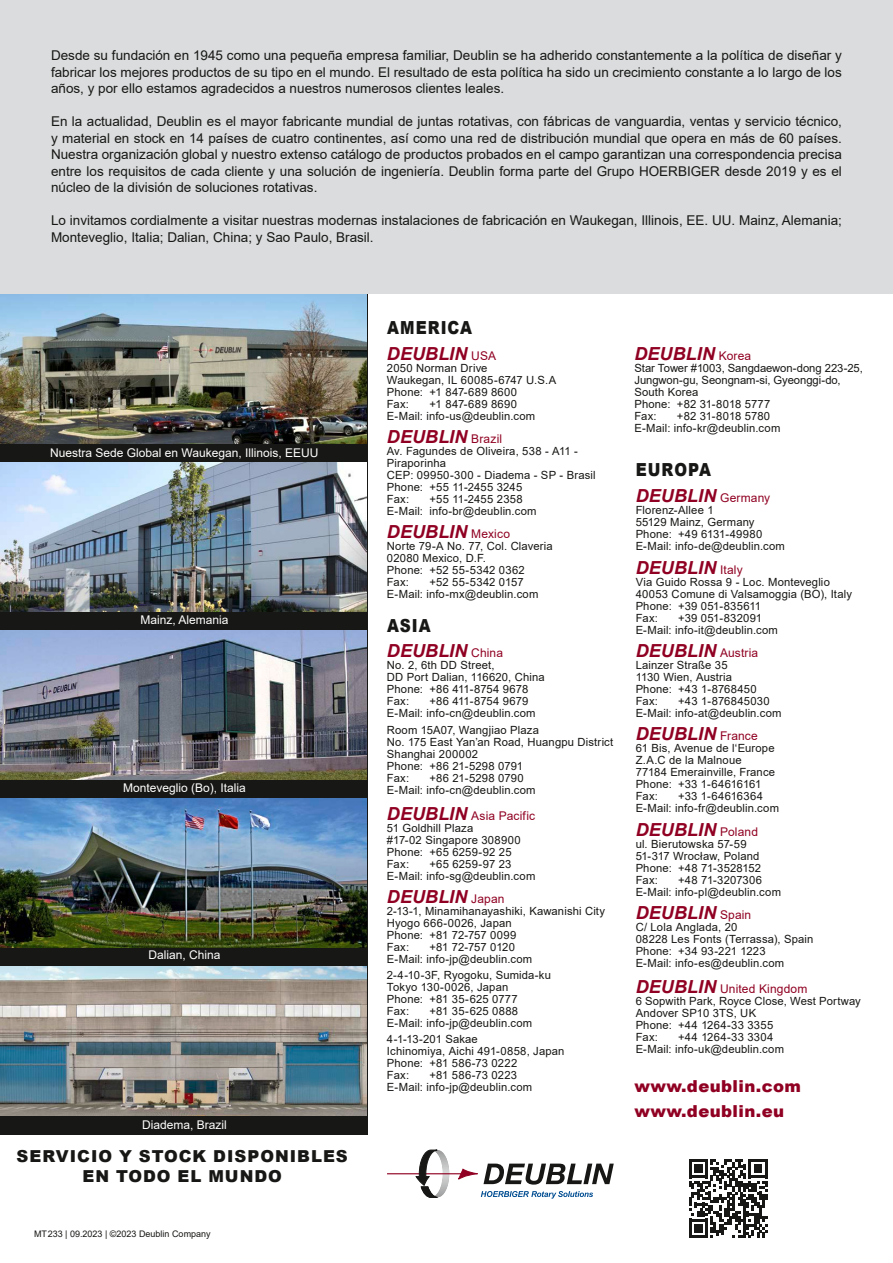
<style>
.page{position:relative;width:893px;height:1263px;background:#fff}
.page>*{position:absolute;margin:0;border:0;box-sizing:border-box;transform-origin:0 0}
.t1{font:italic 700 18px "Arial";letter-spacing:.005em;color:#900022}
.t2{font:900 18px "Arial";letter-spacing:.06em;color:#171715;scale:.85 1}
.t3{font:900 16.5px/19.8px "Arial";letter-spacing:.06em;color:#171715;text-align:center}
.t4{font:900 16.5px/25.5px "Arial";letter-spacing:.025em;color:#900022}
.t5{font:13.5px/16.5px "Arial";color:#171715;text-align:justify}
.t6{font:12px "Arial";color:#fff}
.t7{font:12px "Arial";letter-spacing:.01em;color:#900022}
.t8{font:11.25px/12px "Arial";letter-spacing:.015em;color:#171715}
.t9{font:11.25px/12px "Arial";letter-spacing:-.005em;color:#171715}
.t10{font:9px "Arial";color:#171715}
.s1{font-weight:400;font-style:normal;font-size:12px}
.s2{font-weight:700;font-style:italic;font-size:18px}
</style>
<div class="page">
<div style="left:0;top:293px;width:367px;height:841px;background:#171715"></div>
<div style="left:0;top:0;width:893px;height:293px;background:#dadcdd"></div>
<img style="left:0;top:295px;width:366px;height:148px">
<img style="left:0;top:463px;width:366px;height:148px">
<img style="left:0;top:631px;width:366px;height:148px">
<img style="left:0;top:799px;width:366px;height:148px">
<img style="left:0;top:966px;width:366px;height:149px">
<svg style="left:689px;top:1159px;width:79px;height:79px"></svg>
<svg style="left:387px;top:1150px;width:227px;height:49px"></svg>
<p class="t5" style="left:51px;top:47px;width:792px">Desde su fundación en 1945 como una pequeña empresa familiar, Deublin se ha adherido constantemente a la política de diseñar y fabricar los mejores productos de su tipo en el mundo. El resultado de esta política ha sido un crecimiento constante a lo largo de los años, y por ello estamos agradecidos a nuestros numerosos clientes leales.</p>
<p class="t5" style="left:51px;top:113px;width:792px">En la actualidad, Deublin es el mayor fabricante mundial de juntas rotativas, con fábricas de vanguardia, ventas y servicio técnico, y material en stock en 14 países de cuatro continentes, así como una red de distribución mundial que opera en más de 60 países.<br>Nuestra organización global y nuestro extenso catálogo de productos probados en el campo garantizan una correspondencia precisa entre los requisitos de cada cliente y una solución de ingeniería. Deublin forma parte del Grupo HOERBIGER desde 2019 y es el núcleo de la división de soluciones rotativas.</p>
<p class="t5" style="left:51px;top:212px;width:792px">Lo invitamos cordialmente a visitar nuestras modernas instalaciones de fabricación en Waukegan, Illinois, EE. UU. Mainz, Alemania;<br>Monteveglio, Italia; Dalian, China; y Sao Paulo, Brasil.</p>
<p class="t6" style="left:50px;top:444px;width:270px">Nuestra Sede Global en Waukegan, Illinois, EEUU</p>
<p class="t6" style="left:140px;top:612px;width:90px">Mainz, Alemania</p>
<p class="t6" style="left:123px;top:779px;width:124px">Monteveglio (Bo), Italia</p>
<p class="t6" style="left:148px;top:947px;width:74px">Dalian, China</p>
<p class="t6" style="left:142px;top:1116px;width:86px">Diadema, Brazil</p>
<h2 class="t3" style="left:17px;top:1146px;width:333px">SERVICIO Y STOCK DISPONIBLES<br>EN TODO EL MUNDO</h2>
<p class="t10" style="left:34px;top:1228px;width:178px">MT 233 | 09.2023 | ©2023 Deublin Company</p>
<h1 class="t2" style="left:387px;top:315px;width:101px">AMERICA</h1>
<h1 class="t1" style="left:387px;top:342px;width:111px">DEUBLIN <span class="s1">USA</span></h1>
<p class="t8" style="left:387px;top:362px;width:171px">2050 Norman Drive<br>Waukegan, IL 60085-6747 U.S.A<br>Phone: +1 847-689 8600<br>Fax:</p>
<p class="t8" style="left:387px;top:398px;width:150px;text-indent:43px">+1 847-689 8690<br>E-Mail: info-us@deublin.com</p>
<h1 class="t1" style="left:387px;top:425px;width:117px">DEUBLIN <span class="s1">Brazil</span></h1>
<p class="t8" style="left:387px;top:445px;width:210px">Av. Fagundes de Oliveira, 538 - A11 -<br>Piraporinha<br>CEP: 09950-300 - Diadema - SP - Brasil<br>Phone: +55 11-2455 3245<br>Fax:</p>
<p class="t8" style="left:387px;top:493px;width:151px;text-indent:43px">+55 11-2455 2358<br>E-Mail: info-br@deublin.com</p>
<h1 class="t1" style="left:387px;top:519px;width:125px">DEUBLIN <span class="s1">Mexico</span></h1>
<p class="t8" style="left:387px;top:540px;width:167px">Norte 79-A No. 77, Col. Claveria<br>02080 Mexico, D.F.<br>Phone: +52 55-5342 0362<br>Fax:</p>
<p class="t8" style="left:387px;top:576px;width:153px;text-indent:43px">+52 55-5342 0157<br>E-Mail: info-mx@deublin.com</p>
<h1 class="t2" style="left:387px;top:612px;width:53px">ASIA</h1>
<h1 class="t1" style="left:387px;top:639px;width:118px">DEUBLIN <span class="s1">China</span></h1>
<p class="t8" style="left:387px;top:659px;width:159px">No. 2, 6th DD Street,<br>DD Port Dalian, 116620, China<br>Phone: +86 411-8754 9678<br>Fax:</p>
<p class="t8" style="left:387px;top:695px;width:150px;text-indent:43px">+86 411-8754 9679<br>E-Mail: info-cn@deublin.com</p>
<p class="t8" style="left:387px;top:723px;width:228px">Room 15A07, Wangjiao Plaza<br>No. 175 East Yan’an Road, Huangpu District<br>Shanghai 200002<br>Phone: +86 21-5298 0791<br>Fax:</p>
<p class="t8" style="left:387px;top:771px;width:150px;text-indent:43px">+86 21-5298 0790<br>E-Mail: info-cn@deublin.com</p>
<p class="t7" style="left:387px;top:807px;width:150px"><span class="s2">DEUBLIN</span> Asia Pacific</p>
<p class="t8" style="left:387px;top:822px;width:135px">51 Goldhill Plaza<br>#17-02 Singapore 308900<br>Phone: +65 6259-92 25<br>Fax:</p>
<p class="t8" style="left:387px;top:858px;width:150px;text-indent:43px">+65 6259-97 23<br>E-Mail: info-sg@deublin.com</p>
<h1 class="t1" style="left:387px;top:884px;width:119px">DEUBLIN <span class="s1">Japan</span></h1>
<p class="t8" style="left:387px;top:905px;width:220px">2-13-1, Minamihanayashiki, Kawanishi City<br>Hyogo 666-0026, Japan<br>Phone: +81 72-757 0099<br>Fax:</p>
<p class="t8" style="left:387px;top:941px;width:147px;text-indent:43px">+81 72-757 0120<br>E-Mail: info-jp@deublin.com</p>
<p class="t8" style="left:387px;top:969px;width:166px">2-4-10-3F, Ryogoku, Sumida-ku<br>Tokyo 130-0026, Japan<br>Phone: +81 35-625 0777<br>Fax:</p>
<p class="t8" style="left:387px;top:1005px;width:147px;text-indent:43px">+81 35-625 0888<br>E-Mail: info-jp@deublin.com</p>
<p class="t8" style="left:387px;top:1033px;width:179px">4-1-13-201 Sakae<br>Ichinomiya, Aichi 491-0858, Japan<br>Phone: +81 586-73 0222<br>Fax:</p>
<p class="t8" style="left:387px;top:1069px;width:147px;text-indent:43px">+81 586-73 0223<br>E-Mail: info-jp@deublin.com</p>
<h1 class="t1" style="left:634px;top:342px;width:118px">DEUBLIN <span class="s1">Korea</span></h1>
<p class="t9" style="left:634px;top:362px;width:230px">Star Tower #1003, Sangdaewon-dong 223-25,<br>Jungwon-gu, Seongnam-si, Gyeonggi-do,<br>South Korea<br>Phone: +82 31-8018 5777<br>Fax:</p>
<p class="t8" style="left:634px;top:410px;width:147px;text-indent:43px">+82 31-8018 5780<br>E-Mail: info-kr@deublin.com</p>
<h1 class="t2" style="left:636px;top:456px;width:90px">EUROPA</h1>
<h1 class="t1" style="left:636px;top:483px;width:136px">DEUBLIN <span class="s1">Germany</span></h1>
<p class="t8" style="left:636px;top:504px;width:151px">Florenz-Allee 1<br>55129 Mainz, Germany<br>Phone: +49 6131-49980<br>E-Mail: info-de@deublin.com</p>
<h1 class="t1" style="left:636px;top:556px;width:108px">DEUBLIN <span class="s1">Italy</span></h1>
<p class="t8" style="left:636px;top:576px;width:218px">Via Guido Rossa 9 - Loc. Monteveglio<br>40053 Comune di Valsamoggia (BO), Italy<br>Phone: +39 051-835611<br>Fax:</p>
<p class="t8" style="left:636px;top:612px;width:144px;text-indent:43px">+39 051-832091<br>E-Mail: info-it@deublin.com</p>
<h1 class="t1" style="left:636px;top:639px;width:124px">DEUBLIN <span class="s1">Austria</span></h1>
<p class="t8" style="left:636px;top:659px;width:123px">Lainzer Straße 35<br>1130 Wien, Austria<br>Phone: +43 1-8768450<br>Fax:</p>
<p class="t8" style="left:636px;top:695px;width:147px;text-indent:43px">+43 1-876845030<br>E-Mail: info-at@deublin.com</p>
<h1 class="t1" style="left:636px;top:722px;width:124px">DEUBLIN <span class="s1">France</span></h1>
<p class="t8" style="left:636px;top:742px;width:141px">61 Bis, Avenue de l‘Europe<br>Z.A.C de la Malnoue<br>77184 Emerainville, France<br>Phone: +33 1-64616161<br>Fax:</p>
<p class="t8" style="left:636px;top:790px;width:145px;text-indent:43px">+33 1-64616364<br>E-Mail: info-fr@deublin.com</p>
<h1 class="t1" style="left:636px;top:817px;width:124px">DEUBLIN <span class="s1">Poland</span></h1>
<p class="t8" style="left:636px;top:837px;width:127px">ul. Bierutowska 57-59<br>51-317 Wrocław, Poland<br>Phone: +48 71-3528152<br>Fax:</p>
<p class="t8" style="left:636px;top:874px;width:147px;text-indent:43px">+48 71-3207306<br>E-Mail: info-pl@deublin.com</p>
<h1 class="t1" style="left:636px;top:900px;width:117px">DEUBLIN <span class="s1">Spain</span></h1>
<p class="t8" style="left:636px;top:920px;width:179px">C/ Lola Anglada, 20<br>08228 Les Fonts (Terrassa), Spain<br>Phone: +34 93-221 1223<br>E-Mail: info-es@deublin.com</p>
<p class="t7" style="left:636px;top:980px;width:173px"><span class="s2">DEUBLIN</span> United Kingdom</p>
<p class="t8" style="left:636px;top:995px;width:227px">6 Sopwith Park, Royce Close, West Portway<br>Andover SP10 3TS, UK<br>Phone: +44 1264-33 3355<br>Fax:</p>
<p class="t8" style="left:636px;top:1031px;width:150px;text-indent:43px">+44 1264-33 3304<br>E-Mail: info-uk@deublin.com</p>
<h2 class="t4" style="left:634px;top:1072px;width:168px">www.deublin.com www.deublin.eu</h2>
</div>
